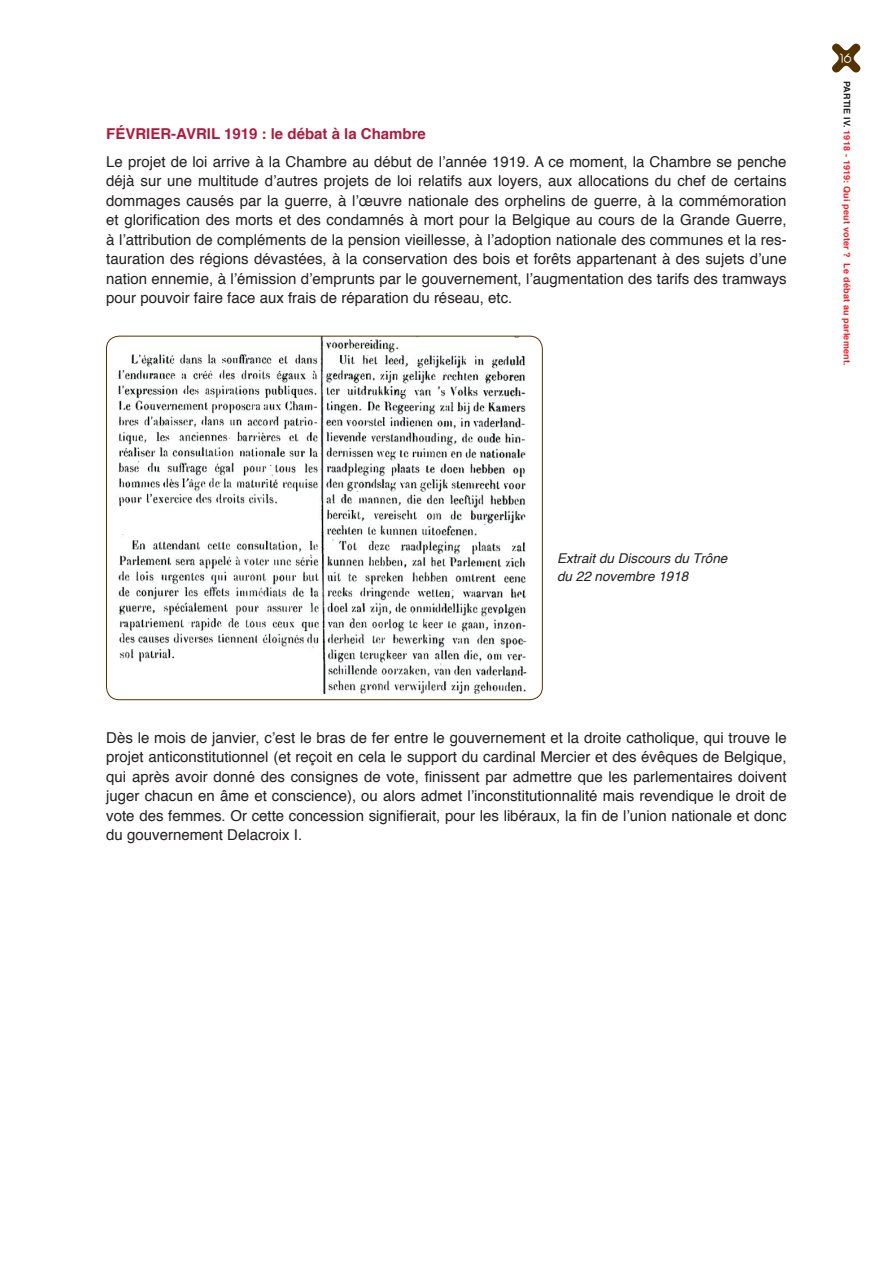
<style>
.page{position:relative;width:893px;height:1263px;background:#fff}
.page>*{position:absolute;margin:0;border:0;box-sizing:border-box;transform-origin:0 0}
.t1{font:15px/19.5px "Helvetica";color:#231f20;text-align:justify}
.t2{font:700 15px "Helvetica";color:#af1b3e}
.t3{font:italic 13.5px/18px "Helvetica";color:#231f20}
.t4{font:12px "Abeatby Kai";color:#fff}
.t5{font:700 9px "Helvetica";letter-spacing:.02em;color:#ee1d23}
.s1{color:#231f20}
</style>
<div class="page">
<svg style="left:832px;top:43px;width:29px;height:30px"></svg>
<img style="left:106px;top:336px;width:436px;height:358px">
<p class="t2" style="left:106px;top:121px;width:321px">FÉVRIER-AVRIL 1919 : le débat à la Chambre</p>
<p class="t1" style="left:106px;top:152px;width:682px">Le projet de loi arrive à la Chambre au début de l’année 1919. A ce moment, la Chambre se penche déjà sur une multitude d’autres projets de loi relatifs aux loyers, aux allocations du chef de certains dommages causés par la guerre, à l’œuvre nationale des orphelins de guerre, à la commémoration et glorification des morts et des condamnés à mort pour la Belgique au cours de la Grande Guerre, à l’attribution de compléments de la pension vieillesse, à l’adoption nationale des communes et la res&shy;tauration des régions dévastées, à la conservation des bois et forêts appartenant à des sujets d’une nation ennemie, à l’émission d’emprunts par le gouvernement, l’augmentation des tarifs des tramways pour pouvoir faire face aux frais de réparation du réseau, etc.</p>
<p class="t4" style="left:840px;top:53px;width:13px">16</p>
<p class="t5" style="left:854px;top:81px;width:286px;rotate:90deg"><span class="s1">PARTIE IV.</span> 1918 - 1919: Qui peut voter ? Le débat au parlement.</p>
<p class="t3" style="left:557px;top:549px;width:172px">Extrait du Discours du Trône du 22 novembre 1918</p>
<p class="t1" style="left:106px;top:728px;width:682px">Dès le mois de janvier, c’est le bras de fer entre le gouvernement et la droite catholique, qui trouve le projet anticonstitutionnel (et reçoit en cela le support du cardinal Mercier et des évêques de Belgique, qui après avoir donné des consignes de vote, finissent par admettre que les parlementaires doivent juger chacun en âme et conscience), ou alors admet l’inconstitutionnalité mais revendique le droit de vote des femmes. Or cette concession signifierait, pour les libéraux, la fin de l’union nationale et donc du gouvernement Delacroix I.</p>
</div>
